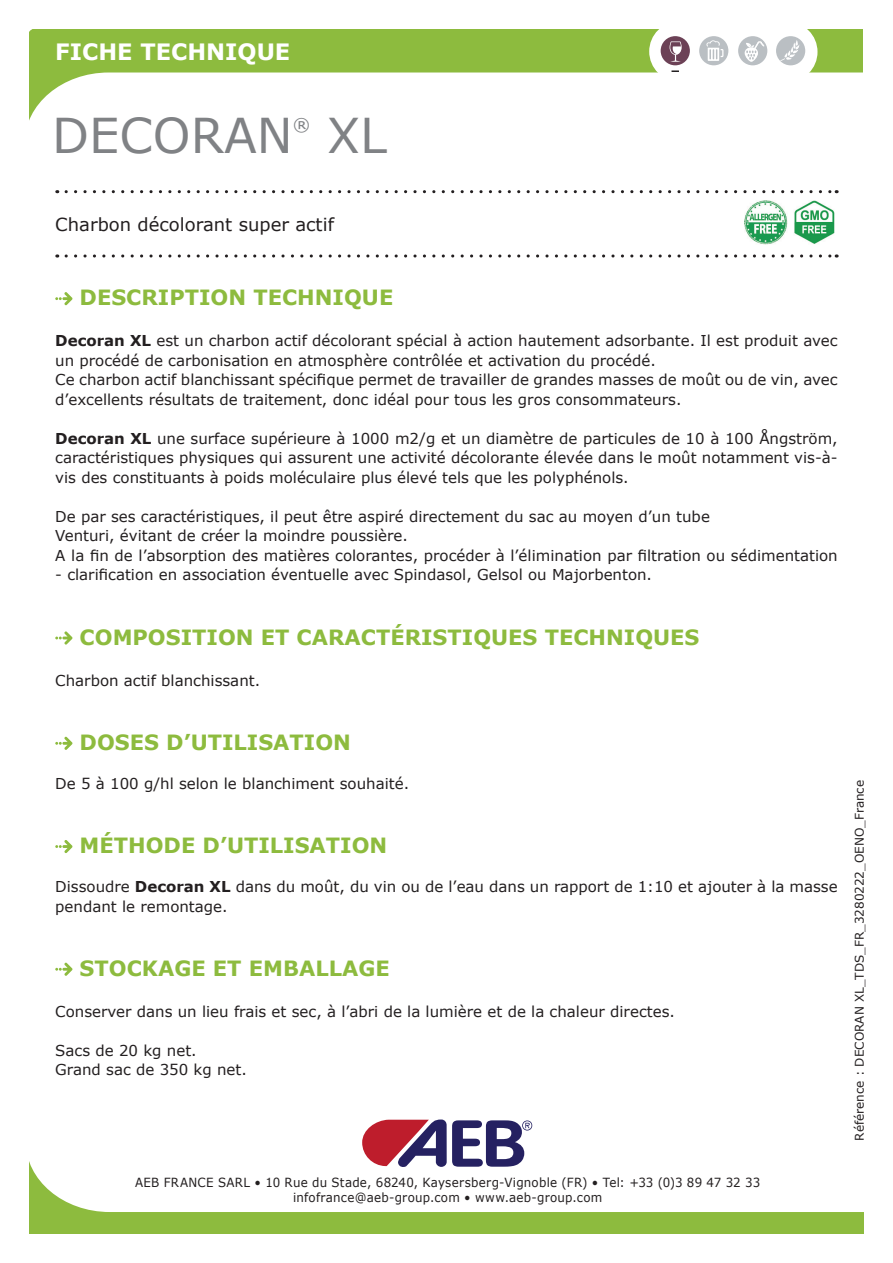
<style>
.page{position:relative;width:893px;height:1263px;background:#fff}
.page>*{position:absolute;margin:0;border:0;box-sizing:border-box;transform-origin:0 0}
.t1{font:48px "Verdana";color:#808285}
.t2{font:700 22.5px "Verdana";color:#fff}
.t3{font:700 21px "Verdana";color:#8dbb3e}
.t4{font:18px "Verdana";color:#231f20}
.t5{font:17.55px "Verdana";color:#808285}
.t6{font:15px/19.5px "Verdana";color:#231f20}
.t7{font:12.6px/15.1px "Verdana";letter-spacing:.02em;color:#231f20;text-align:center;scale:.94 1}
.t8{font:12px "Verdana";color:#231f20}
.s1{font-weight:700}
</style>
<div class="page">
<svg style="left:30px;top:1164px;width:834px;height:69px"></svg>
<svg style="left:66px;top:190px;width:771px;height:3px"></svg>
<svg style="left:66px;top:254px;width:771px;height:4px"></svg>
<svg style="left:29px;top:30px;width:834px;height:91px"></svg>
<svg style="left:649px;top:21px;width:167px;height:61px"></svg>
<div style="left:650px;top:22px;width:167px;height:60px;background:#fff;border-radius:30px"></div>
<svg style="left:671px;top:70px;width:8px;height:2px"></svg>
<div style="left:776px;top:36px;width:29px;height:29px;background:#babfc3;border-radius:50%"></div>
<svg style="left:780px;top:40px;width:20px;height:21px"></svg>
<div style="left:738px;top:36px;width:29px;height:29px;background:#babfc3;border-radius:50%"></div>
<div style="left:661px;top:36px;width:29px;height:29px;background:#6c4156;border-radius:50%"></div>
<div style="left:699px;top:36px;width:29px;height:29px;background:#babfc3;border-radius:50%"></div>
<svg style="left:706px;top:40px;width:17px;height:21px"></svg>
<svg style="left:670px;top:41px;width:12px;height:21px"></svg>
<svg style="left:745px;top:41px;width:20px;height:21px"></svg>
<svg style="left:55px;top:292px;width:17px;height:13px"></svg>
<svg style="left:55px;top:631px;width:17px;height:13px"></svg>
<svg style="left:55px;top:737px;width:17px;height:13px"></svg>
<svg style="left:55px;top:840px;width:17px;height:13px"></svg>
<svg style="left:55px;top:963px;width:17px;height:13px"></svg>
<img style="left:744px;top:201px;width:91px;height:44px">
<svg style="left:362px;top:1119px;width:170px;height:49px"></svg>
<h2 class="t2" style="left:55px;top:36px;width:237px">FICHE TECHNIQUE</h2>
<h1 class="t1" style="left:52px;top:102px;width:242px">DECORAN</h1>
<p class="t5" style="left:293px;top:112px;width:19px">®</p>
<h1 class="t1" style="left:327px;top:102px;width:61px">XL</h1>
<p class="t4" style="left:55px;top:212px;width:280px">Charbon décolorant super actif</p>
<h3 class="t3" style="left:80px;top:283px;width:315px">DESCRIPTION TECHNIQUE</h3>
<p class="t6" style="left:55px;top:331px;width:784px"><span class="s1">Decoran XL</span> est un charbon actif décolorant spécial à action hautement adsorbante. Il est produit avec un procédé de carbonisation en atmosphère contrôlée et activation du procédé.<br>Ce charbon actif blanchissant spécifique permet de travailler de grandes masses de moût ou de vin, avec d’excellents résultats de traitement, donc idéal pour tous les gros consommateurs.</p>
<p class="t6" style="left:55px;top:428px;width:784px;text-align:justify"><span class="s1">Decoran XL</span> une surface supérieure à 1000 m2/g et un diamètre de particules de 10 à 100 Ångström, caractéristiques physiques qui assurent une activité décolorante élevée dans le moût notamment vis-à&shy;vis des constituants à poids moléculaire plus élevé tels que les polyphénols.</p>
<p class="t6" style="left:55px;top:506px;width:784px">De par ses caractéristiques, il peut être aspiré directement du sac au moyen d’un tube<br>Venturi, évitant de créer la moindre poussière.<br>A la fin de l’absorption des matières colorantes, procéder à l’élimination par filtration ou sédimentation</p>
<p class="t6" style="left:55px;top:565px;width:598px">- clarification en association éventuelle avec Spindasol, Gelsol ou Majorbenton.</p>
<h3 class="t3" style="left:80px;top:622px;width:621px">COMPOSITION ET CARACTÉRISTIQUES TECHNIQUES</h3>
<p class="t6" style="left:55px;top:670px;width:206px">Charbon actif blanchissant.</p>
<h3 class="t3" style="left:80px;top:727px;width:273px">DOSES D’UTILISATION</h3>
<p class="t6" style="left:55px;top:773px;width:355px">De 5 à 100 g/hl selon le blanchiment souhaité.</p>
<h3 class="t3" style="left:80px;top:830px;width:309px">MÉTHODE D’UTILISATION</h3>
<p class="t6" style="left:55px;top:877px;width:784px">Dissoudre <span class="s1">Decoran XL</span> dans du moût, du vin ou de l’eau dans un rapport de 1:10 et ajouter à la masse pendant le remontage.</p>
<h3 class="t3" style="left:80px;top:953px;width:312px">STOCKAGE ET EMBALLAGE</h3>
<p class="t6" style="left:55px;top:1001px;width:621px">Conserver dans un lieu frais et sec, à l’abri de la lumière et de la chaleur directes.</p>
<p class="t6" style="left:55px;top:1040px;width:193px">Sacs de 20 kg net.<br>Grand sac de 350 kg net.</p>
<p class="t7" style="left:135px;top:1175px;width:667px">AEB FRANCE SARL • 10 Rue du Stade, 68240, Kaysersberg-Vignoble (FR) • Tel: +33 (0)3 89 47 32 33 infofrance@aeb-group.com • www.aeb-group.com</p>
<p class="t8" style="left:851px;top:1141px;width:362px;rotate:-90deg">Référence : DECORAN XL_TDS_FR_3280222_OENO_France</p>
</div>
